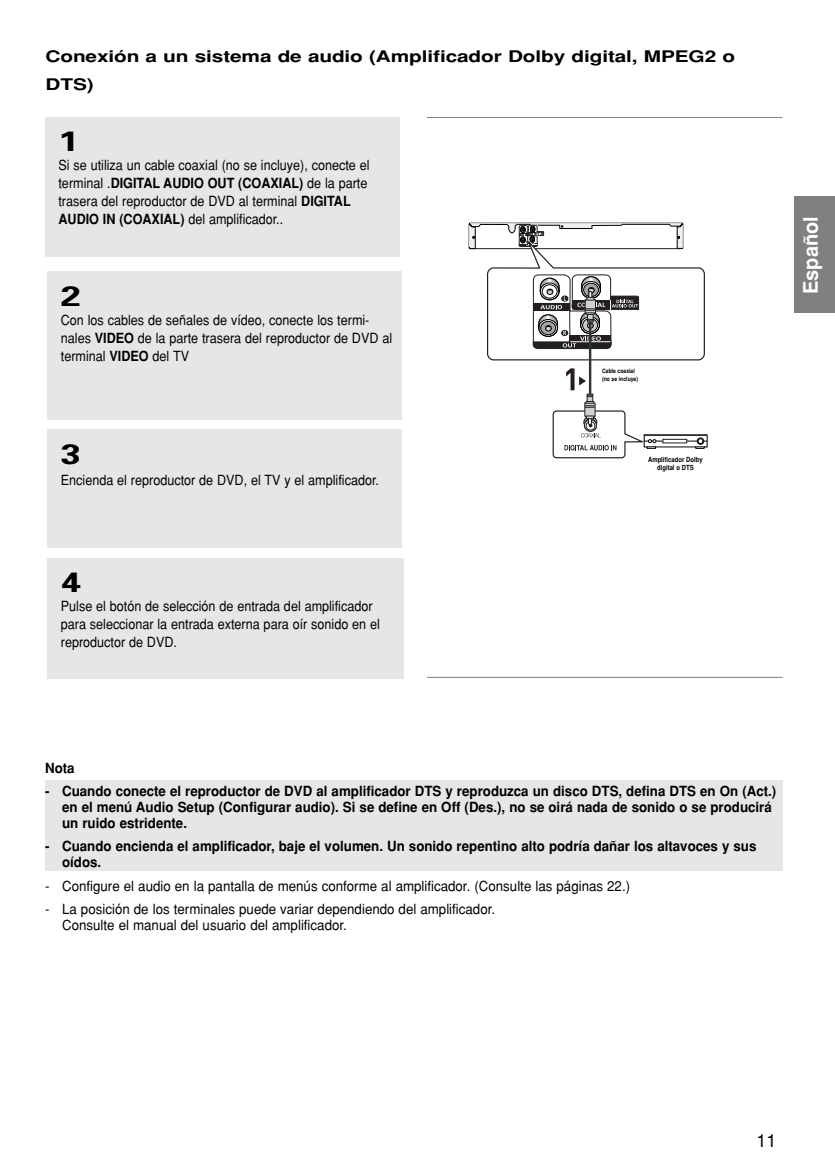
<style>
.page{position:relative;width:835px;height:1171px;background:#fff}
.page>*{position:absolute;margin:0;border:0;box-sizing:border-box;transform-origin:0 0}
.t1{font:700 28px "Univers";color:#000;scale:1.3 1}
.t2{font:700 20px "Helvetica";color:#fff}
.t3{font:18px "Helvetica";color:#000}
.t4{font:700 16px/28px "Helvetica";letter-spacing:-.005em;color:#000;scale:1.3 1}
.t5{font:14px/18px "Helvetica";color:#000;scale:.9 1}
.t6{font:700 14px/16px "Helvetica";color:#000;scale:.95 1}
.t7{font:14px/16px "Helvetica";color:#000;scale:.95 1}
.t8{font:700 7px/8.4px "Helvetica";color:#000;text-align:center;scale:.85 1}
.t9{font:700 6px/7.2px "Helvetica";color:#000;scale:.85 1}
.s1{font-weight:700}
</style>
<div class="page">
<div style="left:794px;top:196px;width:40px;height:116px;background:#808080"></div>
<div style="left:45px;top:117px;width:354px;height:139px;background:#e6e6e6"></div>
<div style="left:47px;top:271px;width:354px;height:148px;background:#e6e6e6"></div>
<div style="left:47px;top:429px;width:354px;height:118px;background:#e6e6e6"></div>
<div style="left:47px;top:558px;width:356px;height:120px;background:#e6e6e6"></div>
<svg style="left:468px;top:223px;width:239px;height:236px"></svg>
<hr style="left:427px;top:676px;width:355px;height:1px;background:#808080">
<hr style="left:427px;top:117px;width:355px;height:1px;background:#808080">
<div style="left:45px;top:780px;width:737px;height:90px;background:#e6e6e6"></div>
<div style="left:639px;top:454px;width:72px;height:25px;background:#fff"></div>
<p class="t4" style="left:45px;top:44px;width:532px">Conexión a un sistema de audio (Amplificador Dolby digital, MPEG2 o<br>DTS)</p>
<h1 class="t1" style="left:58px;top:131px;width:17px">1</h1>
<p class="t5" style="left:58px;top:157px;width:347px">Si se utiliza un cable coaxial (no se incluye), conecte el terminal .<span class="s1">DIGITAL AUDIO OUT (COAXIAL)</span> de la parte trasera del reproductor de DVD al terminal <span class="s1">DIGITAL AUDIO IN (COAXIAL)</span> del amplificador..</p>
<h1 class="t1" style="left:61px;top:285px;width:17px">2</h1>
<p class="t5" style="left:61px;top:312px;width:369px">Con los cables de señales de vídeo, conecte los termi&shy;nales <span class="s1">VIDEO</span> de la parte trasera del reproductor de DVD al terminal <span class="s1">VIDEO</span> del TV</p>
<h1 class="t1" style="left:61px;top:443px;width:17px">3</h1>
<p class="t5" style="left:61px;top:472px;width:355px">Encienda el reproductor de DVD, el TV y el amplificador.</p>
<h1 class="t1" style="left:61px;top:572px;width:17px">4</h1>
<p class="t5" style="left:61px;top:598px;width:356px">Pulse el botón de selección de entrada del amplificador para seleccionar la entrada externa para oír sonido en el reproductor de DVD.</p>
<p class="t9" style="left:602px;top:368px;width:44px">Cable coaxial (no se incluye)</p>
<p class="t8" style="left:648px;top:456px;width:66px">Amplificador Dolby digital o DTS</p>
<h2 class="t2" style="left:803px;top:294px;width:79px;rotate:-90deg">Español</h2>
<p class="t6" style="left:45px;top:761px;width:33px">Nota</p>
<p class="t6" style="left:62px;top:784px;width:753px;text-indent:-17px">- Cuando conecte el reproductor de DVD al amplificador DTS y reproduzca un disco DTS, defina DTS en On (Act.) en el menú Audio Setup (Configurar audio). Si se define en Off (Des.), no se oirá nada de sonido o se producirá un ruido estridente.</p>
<p class="t6" style="left:62px;top:839px;width:732px;text-indent:-17px">- Cuando encienda el amplificador, baje el volumen. Un sonido repentino alto podría dañar los altavoces y sus oídos.</p>
<p class="t7" style="left:45px;top:878px;width:617px">- Configure el audio en la pantalla de menús conforme al amplificador. (Consulte las páginas 22.)</p>
<p class="t7" style="left:62px;top:902px;width:457px;text-indent:-17px">- La posición de los terminales puede variar dependiendo del amplificador.<br>Consulte el manual del usuario del amplificador.</p>
<p class="t3" style="left:756px;top:1133px;width:22px">11</p>
</div>
